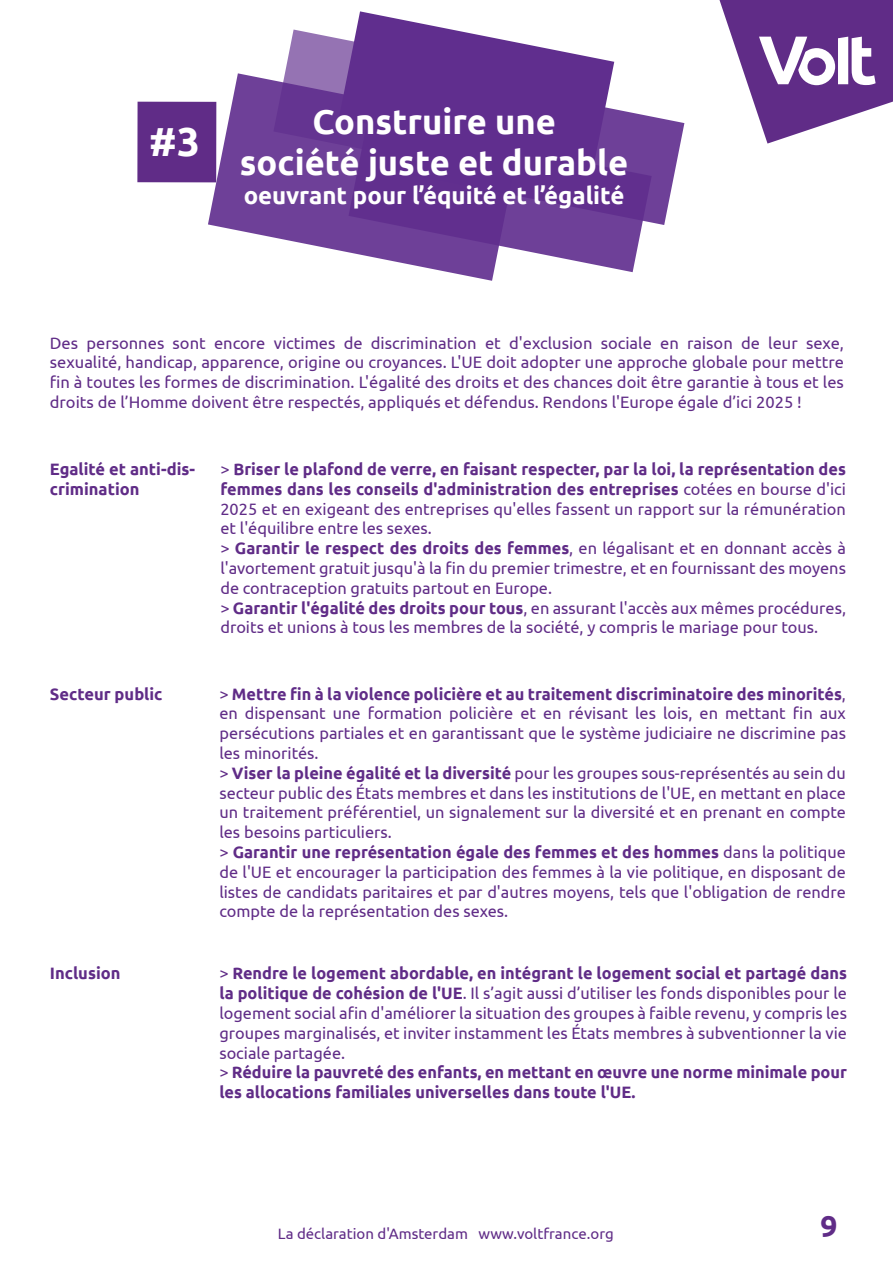
<style>
.page{position:relative;width:893px;height:1263px;background:#fff}
.page>*{position:absolute;margin:0;border:0;box-sizing:border-box;transform-origin:0 0}
.t1{font:700 40.5px "Ubuntu";color:#fff}
.t2{font:700 34.5px/41.4px "Ubuntu";color:#fff;text-align:center}
.t3{font:700 30px "Ubuntu";color:#602c87}
.t4{font:700 24px "Ubuntu";color:#fff}
.t5{font:16.5px/19.8px "Ubuntu";color:#602c87}
.t6{font:700 16.5px/19.8px "Ubuntu";color:#602c87}
.t7{font:15px "Ubuntu";color:#602c87}
.s1{font-weight:700}
</style>
<div class="page">
<div style="left:137px;top:102px;width:79px;height:80px;background:#602c87"></div>
<svg style="left:614px;top:109px;width:70px;height:116px;fill:#6e4098"></svg>
<svg style="left:208px;top:73px;width:286px;height:208px;fill:#6e4098"></svg>
<svg style="left:348px;top:120px;width:304px;height:152px;background:#794f9f"></svg>
<svg style="left:273px;top:11px;width:341px;height:168px"></svg>
<svg style="left:719px;top:0;width:174px;height:144px"></svg>
<h1 class="t1" style="left:149px;top:117px;width:53px">#3</h1>
<h2 class="t2" style="left:240px;top:100px;width:390px">Construire une<br>société juste et durable</h2>
<h3 class="t4" style="left:244px;top:181px;width:382px">oeuvrant pour l’équité et l’égalité</h3>
<p class="t5" style="left:50px;top:332px;width:796px;text-align:justify">Des personnes sont encore victimes de discrimination et d'exclusion sociale en raison de leur sexe, sexualité, handicap, apparence, origine ou croyances. L'UE doit adopter une approche globale pour mettre fin à toutes les formes de discrimination. L'égalité des droits et des chances doit être garantie à tous et les droits de l’Homme doivent être respectés, appliqués et défendus. Rendons l'Europe égale d’ici 2025 !</p>
<p class="t6" style="left:50px;top:459px;width:147px">Egalité et anti-dis&shy;crimination</p>
<p class="t5" style="left:220px;top:459px;width:627px">&gt; <span class="s1">Briser le plafond de verre, en faisant respecter, par la loi, la représentation des femmes dans les conseils d'administration des entreprises</span> cotées en bourse d'ici 2025 et en exigeant des entreprises qu'elles fassent un rapport sur la rémunération et l'équilibre entre les sexes.<br>&gt; <span class="s1">Garantir le respect des droits des femmes</span>, en légalisant et en donnant accès à l'avortement gratuit jusqu'à la fin du premier trimestre, et en fournissant des moyens de contraception gratuits partout en Europe.<br>&gt; <span class="s1">Garantir l'égalité des droits pour tous</span>, en assurant l'accès aux mêmes procédures, droits et unions à tous les membres de la société, y compris le mariage pour tous.</p>
<p class="t6" style="left:50px;top:684px;width:114px">Secteur public</p>
<p class="t5" style="left:219px;top:683px;width:628px">&gt; <span class="s1">Mettre fin à la violence policière et au traitement discriminatoire des minorités</span>, en dispensant une formation policière et en révisant les lois, en mettant fin aux persécutions partiales et en garantissant que le système judiciaire ne discrimine pas les minorités.<br>&gt; <span class="s1">Viser la pleine égalité et la diversité</span> pour les groupes sous-représentés au sein du secteur public des États membres et dans les institutions de l'UE, en mettant en place un traitement préférentiel, un signalement sur la diversité et en prenant en compte les besoins particuliers.<br>&gt; <span class="s1">Garantir une représentation égale des femmes et des hommes</span> dans la politique de l'UE et encourager la participation des femmes à la vie politique, en disposant de listes de candidats paritaires et par d'autres moyens, tels que l'obligation de rendre compte de la représentation des sexes.</p>
<p class="t6" style="left:50px;top:963px;width:72px">Inclusion</p>
<p class="t5" style="left:219px;top:963px;width:629px">&gt; <span class="s1">Rendre le logement abordable, en intégrant le logement social et partagé dans la politique de cohésion de l'UE</span>. Il s’agit aussi d’utiliser les fonds disponibles pour le logement social afin d'améliorer la situation des groupes à faible revenu, y compris les groupes marginalisés, et inviter instamment les États membres à subventionner la vie sociale partagée.<br>&gt; <span class="s1">Réduire la pauvreté des enfants, en mettant en œuvre une norme minimale pour les allocations familiales universelles dans toute l'UE.</span></p>
<p class="t7" style="left:278px;top:1224px;width:337px">La déclaration d'Amsterdam www.voltfrance.org</p>
<h3 class="t3" style="left:820px;top:1208px;width:19px">9</h3>
</div>
